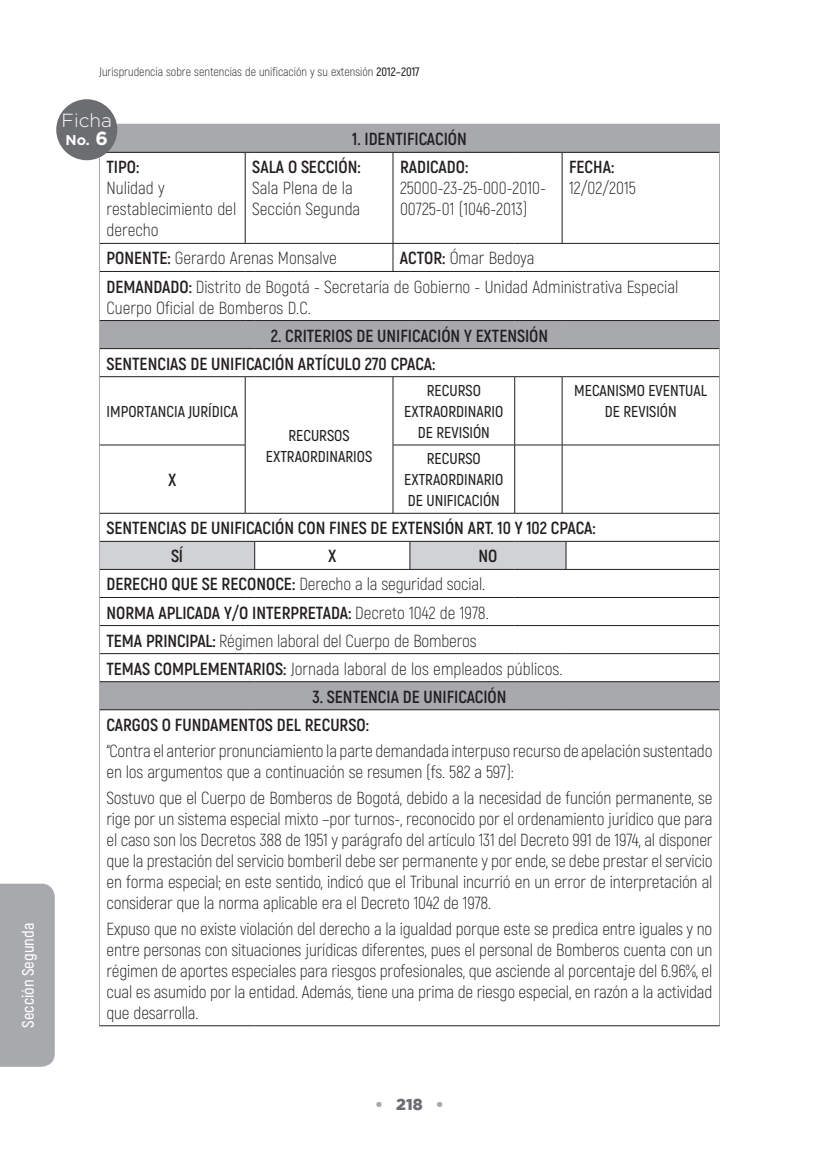
<style>
.page{position:relative;width:819px;height:1166px;background:#fff}
.page>*{position:absolute;margin:0;border:0;box-sizing:border-box;transform-origin:0 0}
.t1{font:300 18.9px "Gotham";color:#fff}
.t2{font:300 17.5px/21px "Akrobat";letter-spacing:-.01em;color:#231f20}
.t3{font:700 17.5px/28px "Akrobat";color:#231f20}
.t4{font:600 16.45px "Akrobat";color:#fff}
.t5{font:600 15.75px/21px "Akrobat";color:#231f20;text-align:center}
.t6{font:900 15.75px "Gotham";color:#6c6d70}
.t7{font:700 14.17px "Gotham";color:#fff}
.t8{font:300 12.25px "Akrobat";color:#231f20}
.s1{font-weight:600}
.s2{font-size:18.9px}
.s3{font-weight:700}
.s4{color:#a8a9ad}
</style>
<div class="page">
<div style="left:0;top:883px;width:55px;height:184px;background:#a8a9ad"></div>
<div style="left:99px;top:124px;width:620px;height:28px;background:#a8a9ad"></div>
<svg style="left:100px;top:321px;width:619px;height:388px"></svg>
<svg style="left:719px;top:124px;width:1px;height:28px"></svg>
<hr style="left:99px;top:152px;width:1px;height:91px;background:#a8a9ad">
<hr style="left:719px;top:152px;width:1px;height:91px;background:#a8a9ad">
<svg style="left:99px;top:243px;width:1px;height:28px"></svg>
<svg style="left:719px;top:243px;width:1px;height:28px"></svg>
<hr style="left:99px;top:271px;width:1px;height:49px;background:#a8a9ad">
<hr style="left:719px;top:271px;width:1px;height:49px;background:#a8a9ad">
<svg style="left:99px;top:320px;width:1px;height:57px"></svg>
<svg style="left:719px;top:320px;width:1px;height:57px"></svg>
<hr style="left:99px;top:377px;width:1px;height:68px;background:#a8a9ad">
<hr style="left:719px;top:377px;width:1px;height:68px;background:#a8a9ad">
<hr style="left:99px;top:445px;width:1px;height:68px;background:#a8a9ad">
<hr style="left:719px;top:445px;width:1px;height:68px;background:#a8a9ad">
<svg style="left:719px;top:513px;width:1px;height:197px"></svg>
<hr style="left:99px;top:710px;width:1px;height:315px;background:#a8a9ad">
<hr style="left:719px;top:710px;width:1px;height:315px;background:#a8a9ad">
<hr style="left:100px;top:152px;width:145px;height:1px;background:#231f20">
<hr style="left:245px;top:153px;width:1px;height:90px;background:#231f20">
<hr style="left:255px;top:152px;width:138px;height:1px;background:#231f20">
<svg style="left:393px;top:152px;width:17px;height:1px"></svg>
<hr style="left:392px;top:153px;width:1px;height:90px;background:#231f20">
<hr style="left:410px;top:152px;width:104px;height:1px;background:#231f20">
<hr style="left:514px;top:152px;width:48px;height:1px;background:#231f20">
<hr style="left:561px;top:153px;width:1px;height:90px;background:#231f20">
<hr style="left:566px;top:152px;width:153px;height:1px;background:#231f20">
<hr style="left:100px;top:243px;width:145px;height:1px;background:#231f20">
<hr style="left:255px;top:243px;width:138px;height:1px;background:#231f20">
<hr style="left:410px;top:243px;width:104px;height:1px;background:#231f20">
<hr style="left:514px;top:243px;width:48px;height:1px;background:#231f20">
<hr style="left:566px;top:243px;width:153px;height:1px;background:#231f20">
<hr style="left:100px;top:271px;width:145px;height:1px;background:#231f20">
<hr style="left:255px;top:271px;width:138px;height:1px;background:#231f20">
<svg style="left:392px;top:243px;width:18px;height:29px"></svg>
<hr style="left:410px;top:271px;width:104px;height:1px;background:#231f20">
<hr style="left:514px;top:271px;width:48px;height:1px;background:#231f20">
<hr style="left:566px;top:271px;width:153px;height:1px;background:#231f20">
<hr style="left:100px;top:320px;width:145px;height:1px;background:#231f20">
<hr style="left:255px;top:320px;width:138px;height:1px;background:#231f20">
<svg style="left:393px;top:320px;width:17px;height:1px"></svg>
<hr style="left:410px;top:320px;width:104px;height:1px;background:#231f20">
<hr style="left:514px;top:320px;width:48px;height:1px;background:#231f20">
<hr style="left:566px;top:320px;width:153px;height:1px;background:#231f20">
<hr style="left:100px;top:348px;width:145px;height:1px;background:#231f20">
<hr style="left:255px;top:348px;width:138px;height:1px;background:#231f20">
<svg style="left:393px;top:348px;width:17px;height:1px"></svg>
<hr style="left:410px;top:348px;width:104px;height:1px;background:#231f20">
<hr style="left:514px;top:348px;width:48px;height:1px;background:#231f20">
<hr style="left:566px;top:348px;width:153px;height:1px;background:#231f20">
<hr style="left:100px;top:376px;width:145px;height:1px;background:#231f20">
<hr style="left:245px;top:377px;width:1px;height:68px;background:#231f20">
<hr style="left:255px;top:376px;width:138px;height:1px;background:#231f20">
<svg style="left:393px;top:376px;width:17px;height:1px"></svg>
<hr style="left:392px;top:377px;width:1px;height:68px;background:#231f20">
<hr style="left:410px;top:376px;width:104px;height:1px;background:#231f20">
<hr style="left:514px;top:376px;width:48px;height:1px;background:#231f20">
<hr style="left:514px;top:377px;width:1px;height:68px;background:#231f20">
<hr style="left:561px;top:377px;width:1px;height:68px;background:#231f20">
<hr style="left:566px;top:376px;width:153px;height:1px;background:#231f20">
<hr style="left:100px;top:445px;width:145px;height:1px;background:#231f20">
<hr style="left:245px;top:445px;width:1px;height:68px;background:#231f20">
<svg style="left:393px;top:445px;width:17px;height:1px"></svg>
<hr style="left:392px;top:445px;width:1px;height:68px;background:#231f20">
<hr style="left:410px;top:445px;width:104px;height:1px;background:#231f20">
<hr style="left:514px;top:445px;width:48px;height:1px;background:#231f20">
<hr style="left:514px;top:445px;width:1px;height:68px;background:#231f20">
<hr style="left:561px;top:445px;width:1px;height:68px;background:#231f20">
<hr style="left:566px;top:445px;width:153px;height:1px;background:#231f20">
<hr style="left:566px;top:513px;width:153px;height:1px;background:#231f20">
<hr style="left:566px;top:541px;width:153px;height:1px;background:#231f20">
<hr style="left:566px;top:569px;width:153px;height:1px;background:#231f20">
<hr style="left:566px;top:597px;width:153px;height:1px;background:#231f20">
<hr style="left:566px;top:625px;width:153px;height:1px;background:#231f20">
<hr style="left:566px;top:653px;width:153px;height:1px;background:#231f20">
<hr style="left:566px;top:681px;width:153px;height:1px;background:#231f20">
<svg style="left:99px;top:513px;width:467px;height:197px"></svg>
<hr style="left:566px;top:709px;width:153px;height:1px;background:#231f20">
<hr style="left:99px;top:1025px;width:146px;height:1px;background:#231f20">
<hr style="left:255px;top:1025px;width:138px;height:1px;background:#231f20">
<svg style="left:393px;top:1025px;width:17px;height:1px"></svg>
<hr style="left:410px;top:1025px;width:104px;height:1px;background:#231f20">
<hr style="left:514px;top:1025px;width:48px;height:1px;background:#231f20">
<hr style="left:566px;top:1025px;width:153px;height:1px;background:#231f20">
<div style="left:56px;top:99px;width:61px;height:61px;background:#6c6d70;border-radius:50%"></div>
<p class="t4" style="left:18px;top:1027px;width:106px;rotate:-90deg">Sección Segunda</p>
<p class="t8" style="left:99px;top:64px;width:322px">Jurisprudencia sobre sentencias de unificación y su extensión <span class="s1">2012–2017</span></p>
<p class="t1" style="left:62px;top:109px;width:52px">Ficha</p>
<p class="t7" style="left:65px;top:130px;width:44px">No. <span class="s2">6</span></p>
<p class="t3" style="left:106px;top:153px;width:34px">TIPO:</p>
<p class="t2" style="left:106px;top:178px;width:131px">Nulidad y restablecimiento del derecho</p>
<p class="t3" style="left:352px;top:125px;width:116px">1. IDENTIFICACIÓN</p>
<p class="t3" style="left:252px;top:153px;width:110px">SALA O SECCIÓN:</p>
<p class="t2" style="left:252px;top:178px;width:110px">Sala Plena de la<br>Sección Segunda</p>
<p class="t3" style="left:400px;top:153px;width:70px">RADICADO:</p>
<p class="t2" style="left:400px;top:178px;width:147px">25000-23-25-000-2010-<br>00725-01 (1046-2013)</p>
<p class="t3" style="left:569px;top:153px;width:47px">FECHA:</p>
<p class="t2" style="left:569px;top:178px;width:68px">12/02/2015</p>
<p class="t2" style="left:106px;top:244px;width:573px;line-height:28px;text-indent:293px"><span class="s3">ACTOR:</span> Ómar Bedoya<br><span class="s3">DEMANDADO:</span> Distrito de Bogotá - Secretaría de Gobierno - Unidad Administrativa Especial</p>
<p class="t2" style="left:106px;top:297px;width:206px">Cuerpo Oficial de Bomberos D.C.</p>
<p class="t3" style="left:106px;top:321px;width:443px;text-indent:164px">2. CRITERIOS DE UNIFICACIÓN Y EXTENSIÓN<br>SENTENCIAS DE UNIFICACIÓN ARTÍCULO 270 CPACA:</p>
<p class="t5" style="left:106px;top:401px;width:133px">IMPORTANCIA JURÍDICA</p>
<p class="t5" style="left:266px;top:425px;width:108px">RECURSOS<br>EXTRAORDINARIOS</p>
<p class="t2" style="left:106px;top:248px;width:232px"><span class="s3">PONENTE:</span> Gerardo Arenas Monsalve</p>
<p class="t5" style="left:404px;top:380px;width:101px">RECURSO<br>EXTRAORDINARIO<br>DE REVISIÓN</p>
<p class="t5" style="left:574px;top:380px;width:134px">MECANISMO EVENTUAL<br>DE REVISIÓN</p>
<p class="t5" style="left:404px;top:448px;width:101px">RECURSO<br>EXTRAORDINARIO<br>DE UNIFICACIÓN</p>
<p class="t3" style="left:171px;top:514px;width:426px;text-indent:-64px">SENTENCIAS DE UNIFICACIÓN CON FINES DE EXTENSIÓN ART. 10 Y 102 CPACA:<br>SÍ</p>
<p class="t3" style="left:168px;top:466px;width:10px">X</p>
<p class="t2" style="left:106px;top:542px;width:457px;line-height:28px;text-indent:372px"><span class="s3">NO DERECHO QUE SE RECONOCE:</span> Derecho a la seguridad social.<br><span class="s3">NORMA APLICADA Y/O INTERPRETADA:</span> Decreto 1042 de 1978.<br><span class="s3">TEMA PRINCIPAL:</span> Régimen laboral del Cuerpo de Bomberos<br><span class="s3">TEMAS COMPLEMENTARIOS:</span> Jornada laboral de los empleados públicos.</p>
<p class="t3" style="left:106px;top:682px;width:401px;text-indent:206px">3. SENTENCIA DE UNIFICACIÓN<br>CARGOS O FUNDAMENTOS DEL RECURSO:</p>
<p class="t2" style="left:106px;top:740px;width:607px">“Contra el anterior pronunciamiento la parte demandada interpuso recurso de apelación sustentado en los argumentos que a continuación se resumen (fs. 582 a 597):</p>
<p class="t2" style="left:106px;top:787px;width:607px;text-align:justify">Sostuvo que el Cuerpo de Bomberos de Bogotá, debido a la necesidad de función permanente, se rige por un sistema especial mixto –por turnos-, reconocido por el ordenamiento jurídico que para el caso son los Decretos 388 de 1951 y parágrafo del artículo 131 del Decreto 991 de 1974, al disponer que la prestación del servicio bomberil debe ser permanente y por ende, se debe prestar el servicio en forma especial; en este sentido, indicó que el Tribunal incurrió en un error de interpretación al considerar que la norma aplicable era el Decreto 1042 de 1978.</p>
<p class="t2" style="left:106px;top:918px;width:607px;text-align:justify">Expuso que no existe violación del derecho a la igualdad porque este se predica entre iguales y no entre personas con situaciones jurídicas diferentes, pues el personal de Bomberos cuenta con un régimen de aportes especiales para riesgos profesionales, que asciende al porcentaje del 6.96%, el cual es asumido por la entidad. Además, tiene una prima de riesgo especial, en razón a la actividad que desarrolla.</p>
<p class="t3" style="left:328px;top:542px;width:10px">X</p>
<p class="t6" style="left:375px;top:1095px;width:70px"><span class="s4">•</span> 218 <span class="s4">•</span></p>
</div>
